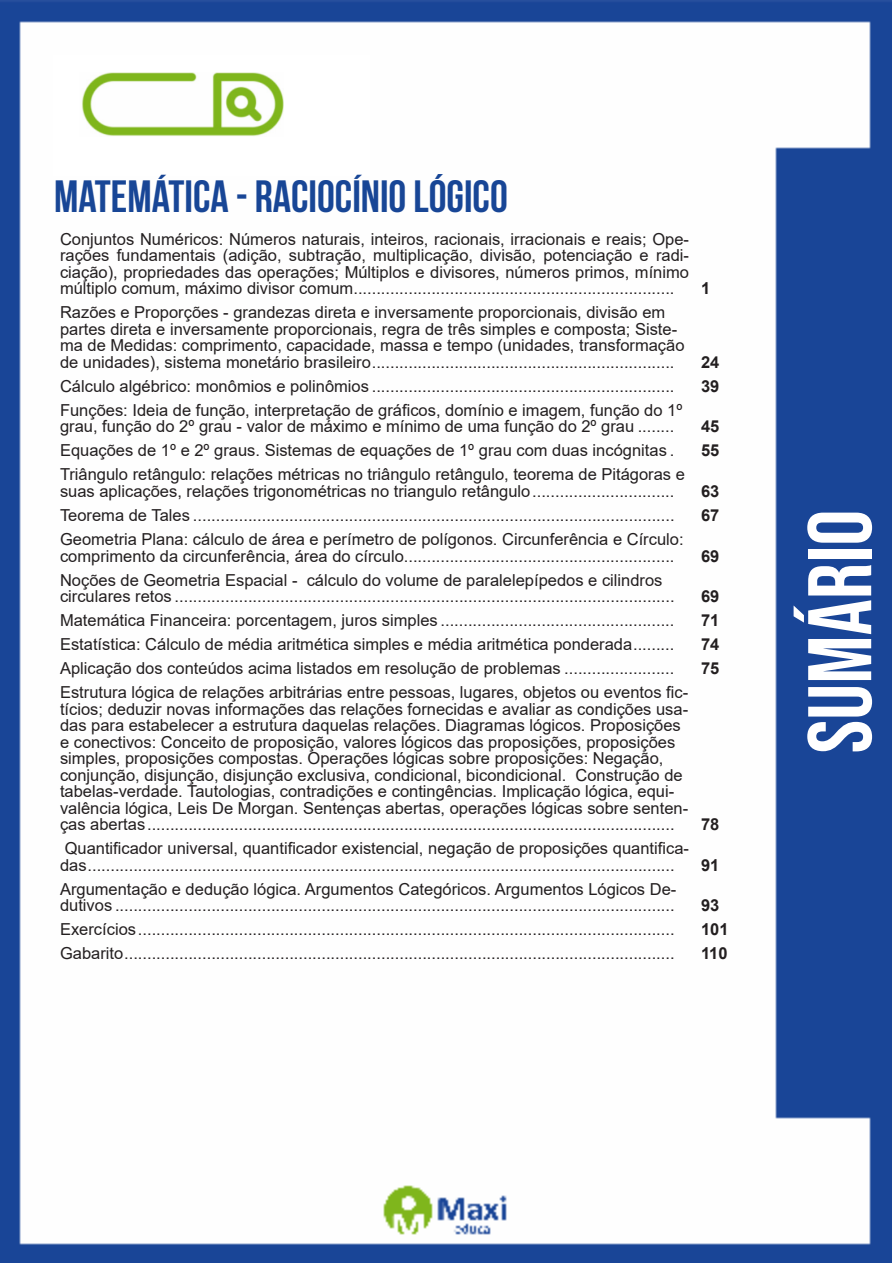
<style>
.page{position:relative;width:893px;height:1263px;background:#fff}
.page>*{position:absolute;margin:0;border:0;box-sizing:border-box;transform-origin:0 0}
.t1{font:90px "Bebas Neue";color:#fff}
.t2{font:700 45px "Bebas Neue";color:#184696}
.ALTERNATIVAS{font:16.5px/16.5px "Arial";color:#231f20}
.INDICE{font:700 16.5px "Arial";color:#231f20}
</style>
<div class="page">
<img style="left:0;top:0;width:892px;height:1263px">
<div style="left:53px;top:55px;width:317px;height:121px;background:#fff"></div>
<img style="left:82px;top:72px;width:201px;height:64px">
<p class="t2" style="left:54px;top:172px;width:455px">MATEMÁTICA - RACIOCÍNIO LÓGICO</p>
<p class="ALTERNATIVAS" style="left:60px;top:231px;width:630px;text-align:justify">Conjuntos Numéricos: Números naturais, inteiros, racionais, irracionais e reais; Ope&shy;rações fundamentais (adição, subtração, multiplicação, divisão, potenciação e radi&shy;ciação), propriedades das operações; Múltiplos e divisores, números primos, mínimo múltiplo comum, máximo divisor comum......................................................................</p>
<p class="ALTERNATIVAS" style="left:60px;top:304px;width:626px">Razões e Proporções - grandezas direta e inversamente proporcionais, divisão em partes direta e inversamente proporcionais, regra de três simples e composta; Siste&shy;ma de Medidas: comprimento, capacidade, massa e tempo (unidades, transformação de unidades), sistema monetário brasileiro..................................................................</p>
<p class="INDICE" style="left:701px;top:277px;width:11px">1</p>
<p class="INDICE" style="left:701px;top:350px;width:20px">24</p>
<p class="ALTERNATIVAS" style="left:60px;top:378px;width:616px">Cálculo algébrico: monômios e polinômios ..................................................................</p>
<p class="INDICE" style="left:701px;top:374px;width:20px">39</p>
<p class="ALTERNATIVAS" style="left:60px;top:402px;width:624px">Funções: Ideia de função, interpretação de gráficos, domínio e imagem, função do 1º grau, função do 2º grau - valor de máximo e mínimo de uma função do 2º grau ........</p>
<p class="INDICE" style="left:701px;top:415px;width:20px">45</p>
<p class="ALTERNATIVAS" style="left:60px;top:442px;width:616px">Equações de 1º e 2º graus. Sistemas de equações de 1º grau com duas incógnitas .</p>
<p class="INDICE" style="left:701px;top:439px;width:20px">55</p>
<p class="ALTERNATIVAS" style="left:60px;top:466px;width:626px">Triângulo retângulo: relações métricas no triângulo retângulo, teorema de Pitágoras e suas aplicações, relações trigonométricas no triangulo retângulo...............................</p>
<p class="INDICE" style="left:701px;top:479px;width:20px">63</p>
<p class="ALTERNATIVAS" style="left:60px;top:507px;width:616px">Teorema de Tales .........................................................................................................</p>
<p class="INDICE" style="left:701px;top:504px;width:20px">67</p>
<p class="ALTERNATIVAS" style="left:60px;top:531px;width:625px">Geometria Plana: cálculo de área e perímetro de polígonos. Circunferência e Círculo: comprimento da circunferência, área do círculo...........................................................</p>
<p class="INDICE" style="left:701px;top:544px;width:20px">69</p>
<p class="ALTERNATIVAS" style="left:60px;top:571px;width:616px">Noções de Geometria Espacial - cálculo do volume de paralelepípedos e cilindros circulares retos .............................................................................................................</p>
<p class="INDICE" style="left:701px;top:585px;width:20px">69</p>
<p class="ALTERNATIVAS" style="left:60px;top:612px;width:616px">Matemática Financeira: porcentagem, juros simples ...................................................</p>
<p class="INDICE" style="left:701px;top:609px;width:20px">71</p>
<p class="ALTERNATIVAS" style="left:60px;top:636px;width:616px">Estatística: Cálculo de média aritmética simples e média aritmética ponderada.........</p>
<p class="INDICE" style="left:701px;top:633px;width:20px">74</p>
<p class="ALTERNATIVAS" style="left:60px;top:660px;width:616px">Aplicação dos conteúdos acima listados em resolução de problemas ........................</p>
<p class="INDICE" style="left:701px;top:657px;width:20px">75</p>
<p class="ALTERNATIVAS" style="left:60px;top:684px;width:630px">Estrutura lógica de relações arbitrárias entre pessoas, lugares, objetos ou eventos fic&shy;tícios; deduzir novas informações das relações fornecidas e avaliar as condições usa&shy;das para estabelecer a estrutura daquelas relações. Diagramas lógicos. Proposições e conectivos: Conceito de proposição, valores lógicos das proposições, proposições simples, proposições compostas. Operações lógicas sobre proposições: Negação, conjunção, disjunção, disjunção exclusiva, condicional, bicondicional. Construção de tabelas-verdade. Tautologias, contradições e contingências. Implicação lógica, equi&shy;valência lógica, Leis De Morgan. Sentenças abertas, operações lógicas sobre senten&shy;ças abertas...................................................................................................................</p>
<p class="INDICE" style="left:701px;top:813px;width:20px">78</p>
<p class="ALTERNATIVAS" style="left:60px;top:840px;width:630px">Quantificador universal, quantificador existencial, negação de proposições quantifica&shy;das................................................................................................................................</p>
<p class="ALTERNATIVAS" style="left:60px;top:880px;width:618px">Argumentação e dedução lógica. Argumentos Categóricos. Argumentos Lógicos De&shy;dutivos ..........................................................................................................................</p>
<p class="INDICE" style="left:701px;top:853px;width:20px">91</p>
<p class="INDICE" style="left:701px;top:894px;width:20px">93</p>
<p class="ALTERNATIVAS" style="left:60px;top:921px;width:616px">Exercícios.....................................................................................................................</p>
<p class="INDICE" style="left:701px;top:918px;width:29px">101</p>
<p class="ALTERNATIVAS" style="left:60px;top:945px;width:616px">Gabarito........................................................................................................................</p>
<p class="INDICE" style="left:701px;top:942px;width:28px">110</p>
<h1 class="t1" style="left:789px;top:753px;width:245px;rotate:-90deg">sumário</h1>
</div>
